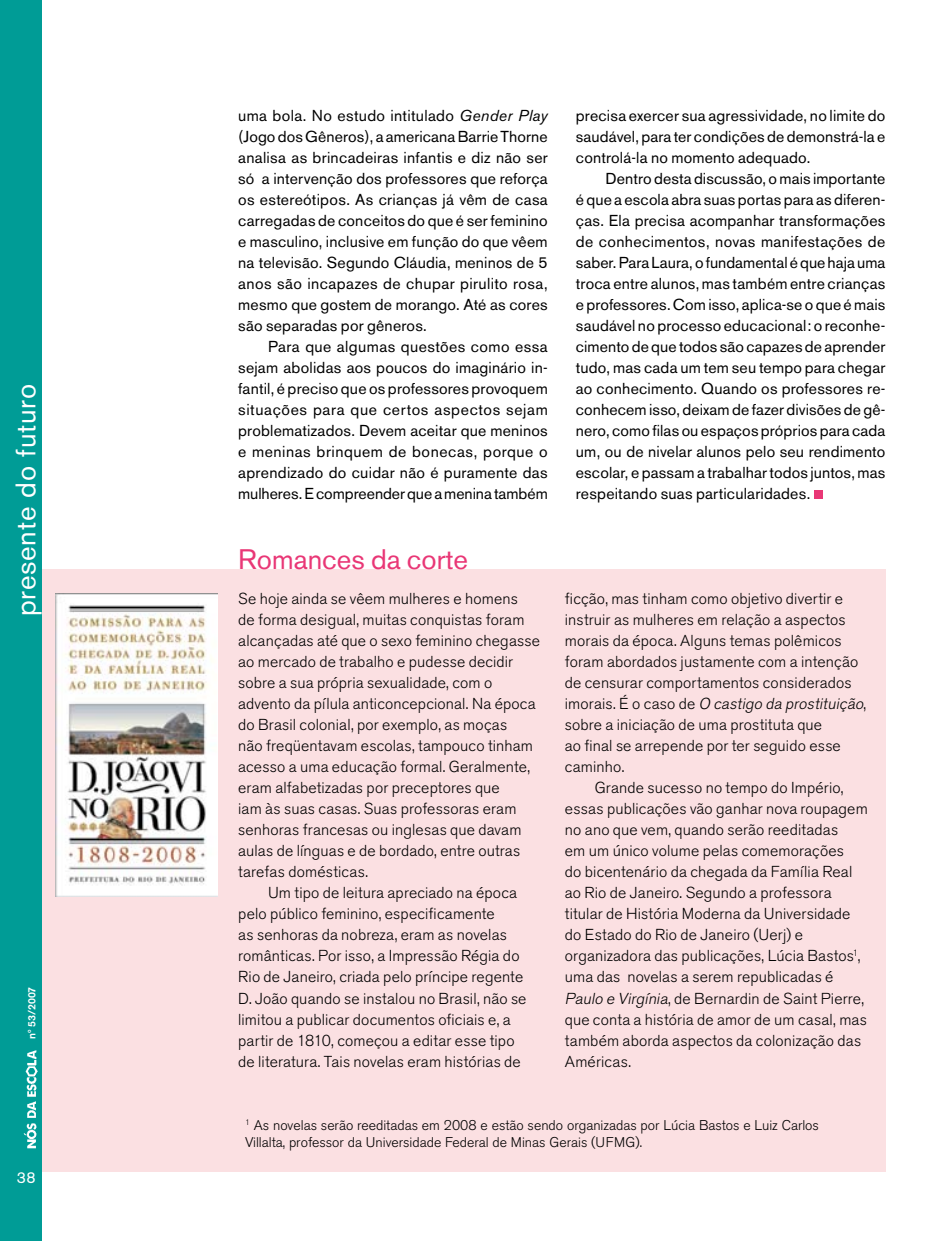
<style>
.page{position:relative;width:931px;height:1241px;background:#fff}
.page>*{position:absolute;margin:0;border:0;box-sizing:border-box;transform-origin:0 0}
.t1{font:28px "Akzidenz Grotesk BE";letter-spacing:.025em;color:#fff}
.t2{font:28px "Akzidenz Grotesk BE";color:#e93776}
.t3{font:300 15.75px/21px "Akzidenz Grotesk BE";letter-spacing:.01em;color:#000}
.t4{font:15.75px/21px "Akzidenz Grotesk BE";letter-spacing:.01em;color:#000;text-align:justify}
.t5{font:15.75px "Akzidenz Grotesk BE";color:#fff}
.t6{font:300 14px/16.8px "Akzidenz Grotesk BE";color:#000}
.t7{font:500 10.5px "Akzidenz Grotesk BE";color:#fff}
.s1{font-style:italic}
</style>
<div class="page">
<div style="left:36px;top:568px;width:849px;height:603px;background:#fbe0e2"></div>
<div style="left:813px;top:490px;width:9px;height:9px;background:#e93776"></div>
<img style="left:56px;top:593px;width:161px;height:303px">
<div style="left:0;top:0;width:42px;height:1240px;background:#009c96"></div>
<img style="left:24px;top:1050px;width:13px;height:97px">
<h1 class="t1" style="left:9px;top:616px;width:234px;rotate:-90deg">presente do futuro</h1>
<p class="t7" style="left:25px;top:1038px;width:54px;rotate:-90deg">nº 53/2007</p>
<p class="t5" style="left:17px;top:1167px;width:20px">38</p>
<p class="t4" style="left:238px;top:105px;width:311px">uma bola. No estudo intitulado <span class="s1">Gender Play </span>(Jogo dos Gêneros), a americana Barrie Thorne analisa as brincadeiras infantis e diz não ser só a intervenção dos professores que reforça os estereótipos. As crianças já vêm de casa carregadas de conceitos do que é ser feminino e masculino, inclusive em função do que vêem na televisão. Segundo Cláudia, meninos de 5 anos são incapazes de chupar pirulito rosa, mesmo que gostem de morango. Até as cores são separadas por gêneros.</p>
<p class="t4" style="left:238px;top:336px;width:311px;text-indent:30px">Para que algumas questões como essa sejam abolidas aos poucos do imaginário in&shy;fantil, é preciso que os professores provoquem situações para que certos aspectos sejam problematizados. Devem aceitar que meninos e meninas brinquem de bonecas, porque o aprendizado do cuidar não é puramente das mulheres. E compreender que a menina também</p>
<p class="t4" style="left:575px;top:105px;width:311px">precisa exercer sua agressividade, no limite do saudável, para ter condições de demonstrá-la e controlá-la no momento adequado.</p>
<p class="t4" style="left:575px;top:168px;width:311px;text-indent:30px">Dentro desta discussão, o mais importante é que a escola abra suas portas para as diferen&shy;ças. Ela precisa acompanhar transformações de conhecimentos, novas manifestações de saber. Para Laura, o fundamental é que haja uma troca entre alunos, mas também entre crianças e professores. Com isso, aplica-se o que é mais saudável no processo educacional: o reconhe&shy;cimento de que todos são capazes de aprender tudo, mas cada um tem seu tempo para chegar ao conhecimento. Quando os professores re&shy;conhecem isso, deixam de fazer divisões de gê&shy;nero, como filas ou espaços próprios para cada um, ou de nivelar alunos pelo seu rendimento escolar, e passam a trabalhar todos juntos, mas respeitando suas particularidades.</p>
<h1 class="t2" style="left:238px;top:542px;width:231px">Romances da corte</h1>
<p class="t3" style="left:238px;top:588px;width:303px">Se hoje ainda se vêem mulheres e homens<br>de forma desigual, muitas conquistas foram alcançadas até que o sexo feminino chegasse ao mercado de trabalho e pudesse decidir sobre a sua própria sexualidade, com o advento da pílula anticoncepcional. Na época do Brasil colonial, por exemplo, as moças<br>não freqüentavam escolas, tampouco tinham acesso a uma educação formal. Geralmente, eram alfabetizadas por preceptores que<br>iam às suas casas. Suas professoras eram senhoras francesas ou inglesas que davam aulas de línguas e de bordado, entre outras tarefas domésticas.</p>
<p class="t3" style="left:238px;top:882px;width:290px;text-indent:30px">Um tipo de leitura apreciado na época pelo público feminino, especificamente<br>as senhoras da nobreza, eram as novelas românticas. Por isso, a I mpressão Régia do Rio de Janeiro, criada pelo príncipe regente D. João quando se instalou no Brasil, não se limitou a publicar documentos oficiais e, a partir de 1810, começou a editar esse tipo de literatura. Tais novelas eram histórias de</p>
<p class="t3" style="left:564px;top:588px;width:303px">ficção, mas tinham como objetivo divertir e instruir as mulheres em relação a aspectos morais da época. Alguns temas polêmicos foram abordados justamente com a intenção de censurar comportamentos considerados<br>i m o r a i s . É o c a s o d e <span class="s1">O castigo da prostituição</span>, sobre a iniciação de uma prostituta que<br>ao final se arrepende por ter seguido esse caminho.</p>
<p class="t3" style="left:564px;top:777px;width:304px;text-indent:30px">Grande sucesso no tempo do I mpério, essas publicações vão ganhar nova roupagem no ano que vem, quando serão reeditadas<br>em um único volume pelas comemorações<br>do bicentenário da chegada da Família Real ao Rio de Janeiro. Segundo a professora titular de H istória Moderna da Universidade do Estado do Rio de Janeiro (Uerj) e organizadora das publicações, Lúcia Bastos<sup>1</sup>, uma das novelas a serem republicadas é <span class="s1">Paulo e Virgínia</span>, de Bernardin de Saint Pierre, que conta a história de amor de um casal, mas também aborda aspectos da colonização das Américas.</p>
<p class="t6" style="left:245px;top:1116px;width:575px"><sup>1</sup> As novelas serão reeditadas em 2008 e estão sendo organizadas por Lúcia Bastos e Luiz Carlos<br>Villalta, professor da Universidade Federal de Minas Gerais (UFMG).</p>
</div>
